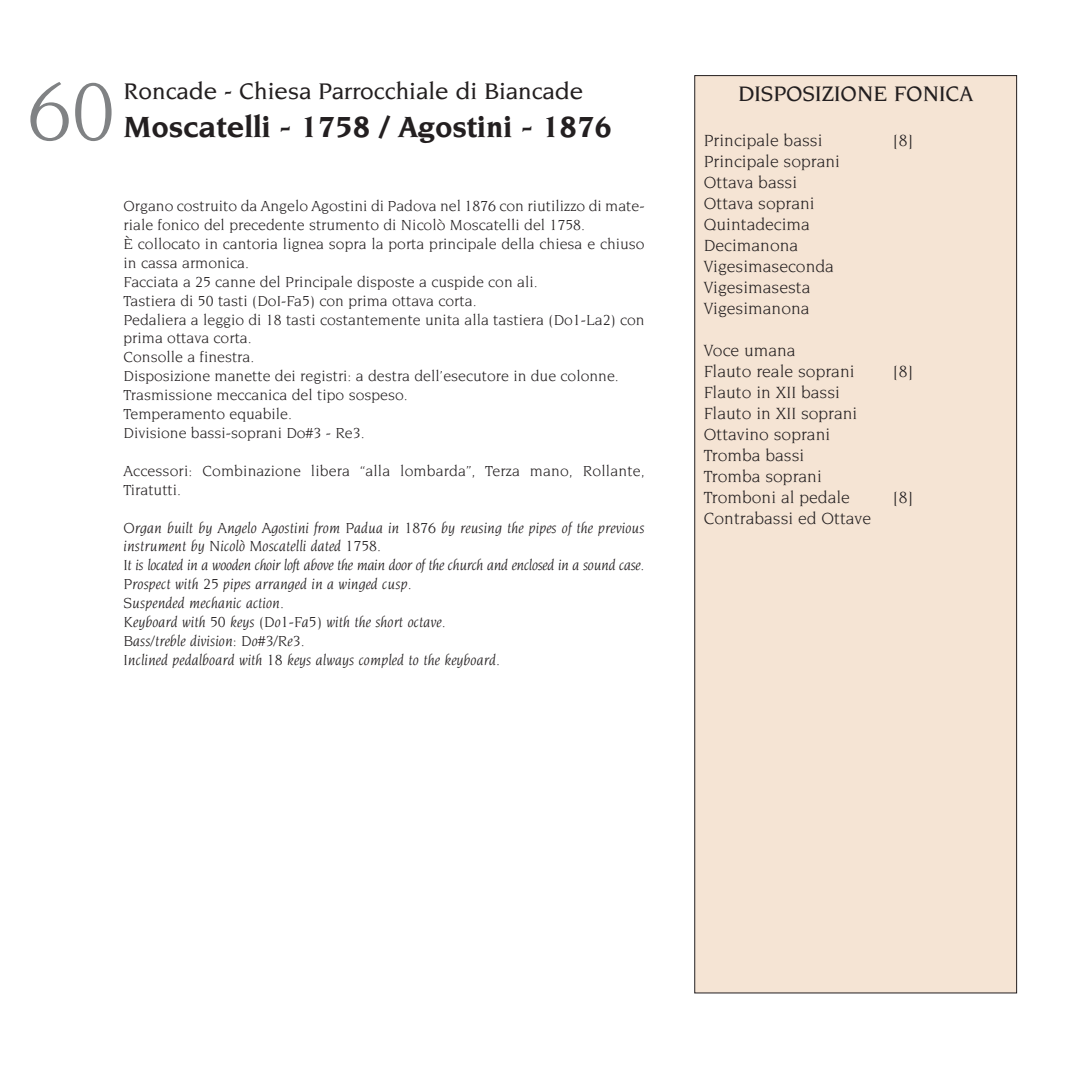
<style>
.page{position:relative;width:1092px;height:1067px;background:#fff}
.page>*{position:absolute;margin:0;border:0;box-sizing:border-box;transform-origin:0 0}
.t1{font:87.5px "Novarese";color:#808284}
.t2{font:700 31.5px "Novarese";color:#231f20}
.t3{font:500 24.5px "Novarese";color:#231f20}
.t4{font:500 22.75px "Novarese";color:#231f20}
.t5{font:17.5px/21px "Novarese";color:#231f20}
.t6{font:15.75px/18.9px "Novarese";color:#231f20}
.t7{font:italic 15.75px/18.9px "Novarese";color:#231f20}
</style>
<div class="page">
<div style="left:694px;top:76px;width:322px;height:917px;background:#f5e4d4"></div>
<h3 class="t3" style="left:123px;top:81px;width:461px">Roncade - Chiesa Parrocchiale di Biancade</h3>
<h2 class="t2" style="left:123px;top:113px;width:490px">Moscatelli - 1758 / Agostini - 1876</h2>
<h1 class="t1" style="left:28px;top:74px;width:89px">60</h1>
<h3 class="t4" style="left:738px;top:85px;width:237px">DISPOSIZIONE FONICA</h3>
<p class="t5" style="left:703px;top:131px;width:120px">Principale bassi</p>
<p class="t5" style="left:892px;top:131px;width:22px">[8]</p>
<p class="t5" style="left:703px;top:152px;width:138px">Principale soprani<br>Ottava bassi<br>Ottava soprani<br>Quintadecima<br>Decimanona<br>Vigesimaseconda<br>Vigesimasesta<br>Vigesimanona</p>
<p class="t5" style="left:703px;top:341px;width:152px">Voce umana<br>Flauto reale soprani</p>
<p class="t6" style="left:123px;top:197px;width:522px">Organo costruito da Angelo Agostini di Padova nel 1876 con riutilizzo di mate&shy;riale fonico del precedente strumento di Nicolò Moscatelli del 1758.<br>È collocato in cantoria lignea sopra la porta principale della chiesa e chiuso in cassa armonica.<br>Facciata a 25 canne del Principale disposte a cuspide con ali.<br>Tastiera di 50 tasti (DoI-Fa5) con prima ottava corta.<br>Pedaliera a leggio di 18 tasti costantemente unita alla tastiera (Do1-La2) con prima ottava corta.<br>Consolle a finestra.<br>Disposizione manette dei registri: a destra dell’esecutore in due colonne.<br>Trasmissione meccanica del tipo sospeso.<br>Temperamento equabile.<br>Divisione bassi-soprani Do#3 - Re3.</p>
<p class="t6" style="left:123px;top:462px;width:522px">Accessori: Combinazione libera “alla lombarda”, Terza mano, Rollante,<br>Tiratutti.</p>
<p class="t7" style="left:123px;top:519px;width:522px">Organ built by Angelo Agostini from Padua in 1876 by reusing the pipes of the previous instrument by Nicolò Moscatelli dated 1758.<br>It is located in a wooden choir loft above the main door of the church and enclosed in a sound case.<br>Prospect with 25 pipes arranged in a winged cusp.<br>Suspended mechanic action.<br>Keyboard with 50 keys (Do1-Fa5) with the short octave.<br>Bass/treble division: Do#3/Re3.<br>Inclined pedalboard with 18 keys always compled to the keyboard.</p>
<p class="t5" style="left:892px;top:362px;width:22px">[8]</p>
<p class="t5" style="left:703px;top:383px;width:155px">Flauto in XII bassi<br>Flauto in XII soprani<br>Ottavino soprani<br>Tromba bassi<br>Tromba soprani<br>Tromboni al pedale</p>
<p class="t5" style="left:892px;top:488px;width:22px">[8]</p>
<p class="t5" style="left:703px;top:509px;width:169px">Contrabassi ed Ottave</p>
</div>
